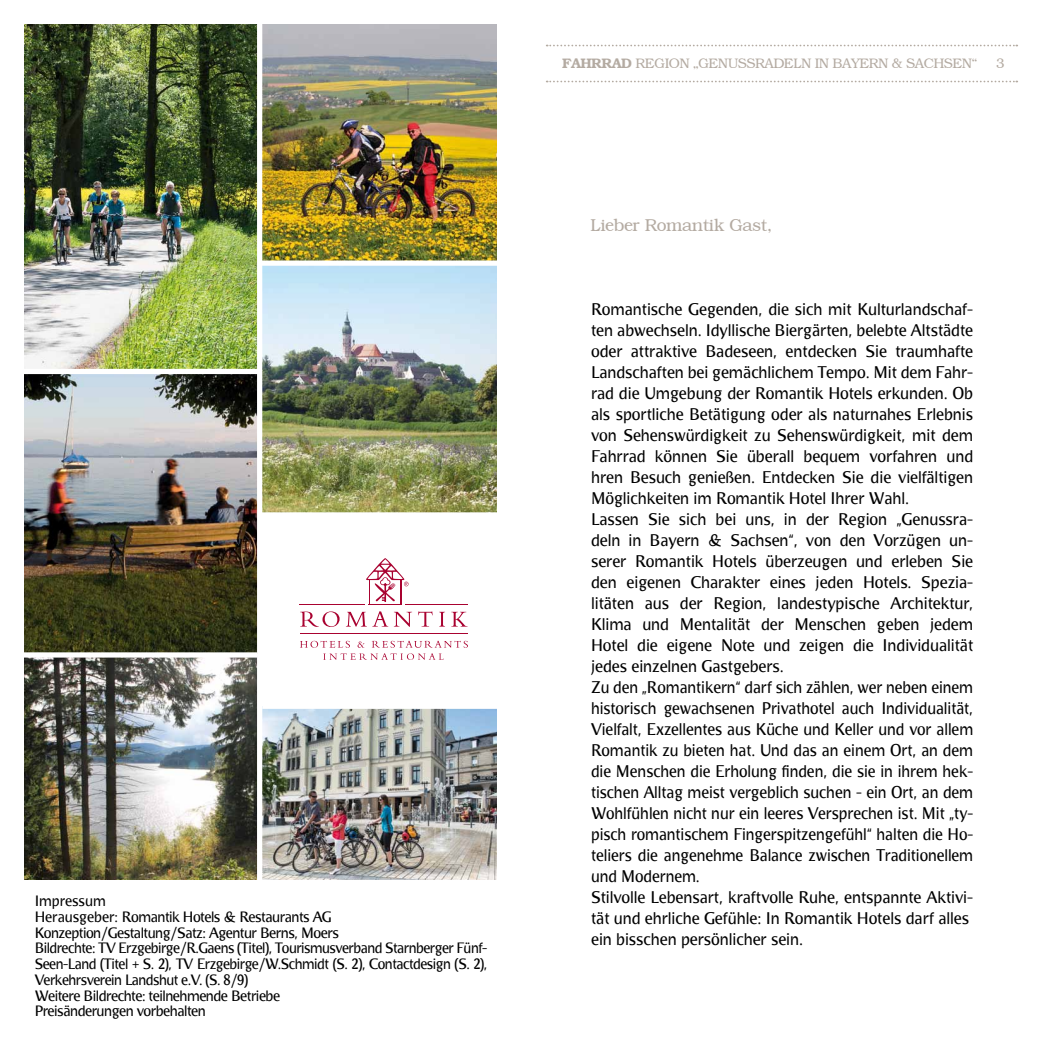
<style>
.page{position:relative;width:1042px;height:1042px;background:#fff}
.page>*{position:absolute;margin:0;border:0;box-sizing:border-box;transform-origin:0 0}
.t1{font:300 17.5px "Bookman";color:#b4aba2}
.t2{font:15.75px/21px "Bradlo Sans";color:#000}
.t3{font:14px/15.8px "Bradlo Sans";letter-spacing:-.03em;color:#000}
.t4{font:300 14px "Bookman";letter-spacing:-.04em;color:#b4aba2}
.s1{font-weight:600}
</style>
<div class="page">
<img style="left:262px;top:709px;width:234px;height:171px">
<svg style="left:300px;top:611px;width:40px;height:16px"></svg>
<svg style="left:347px;top:611px;width:40px;height:15px"></svg>
<svg style="left:394px;top:612px;width:18px;height:15px"></svg>
<svg style="left:418px;top:611px;width:15px;height:15px"></svg>
<svg style="left:439px;top:612px;width:6px;height:14px"></svg>
<svg style="left:451px;top:612px;width:16px;height:14px"></svg>
<hr style="left:300px;top:633px;width:168px;height:1px;background:#a90230">
<hr style="left:405px;top:603px;width:63px;height:1px;background:#a90230">
<hr style="left:300px;top:603px;width:65px;height:1px;background:#a90230">
<svg style="left:366px;top:558px;width:43px;height:46px"></svg>
<svg style="left:300px;top:641px;width:168px;height:19px"></svg>
<img style="left:262px;top:25px;width:234px;height:235px">
<img style="left:262px;top:266px;width:234px;height:246px">
<img style="left:25px;top:25px;width:232px;height:855px">
<div style="left:0;top:369px;width:260px;height:5px;background:#fff"></div>
<div style="left:0;top:652px;width:257px;height:5px;background:#fff"></div>
<svg style="left:547px;top:81px;width:470px;height:1px"></svg>
<svg style="left:547px;top:45px;width:470px;height:1px"></svg>
<p class="t3" style="left:35px;top:893px;width:454px">Impressum<br>Herausgeber: Romantik Hotels &amp; Restaurants AG Konzeption/Gestaltung/Satz: Agentur Berns, Moers<br>Bildrechte: TV Erzgebirge/R.Gaens (Titel), Tourismusverband Starnberger Fünf-Seen-Land (Titel + S. 2), TV Erzgebirge/W.Schmidt (S. 2), Contactdesign (S. 2), Verkehrsverein Landshut e.V. (S. 8/9)<br>Weitere Bildrechte: teilnehmende Betriebe<br>Preisänderungen vorbehalten</p>
<p class="t4" style="left:562px;top:55px;width:416px"><span class="s1">FAHRRAD</span> REGION „GENUSSRADELN IN BAYERN &amp; SACHSEN“</p>
<p class="t4" style="left:996px;top:55px;width:10px">3</p>
<p class="t1" style="left:590px;top:215px;width:183px">LIEBER ROMANTIK GAST,</p>
<p class="t2" style="left:591px;top:299px;width:384px">Romantische Gegenden, die sich mit Kulturlandschaf&shy;ten abwechseln. Idyllische Biergärten, belebte Altstädte oder attraktive Badeseen, entdecken Sie traumhafte Landschaften bei gemächlichem Tempo. Mit dem Fahr&shy;rad die Umgebung der Romantik Hotels erkunden. Ob als sportliche Betätigung oder als naturnahes Erlebnis von Sehenswürdigkeit zu Sehenswürdigkeit, mit dem Fahrrad können Sie überall bequem vorfahren und hren Besuch genießen. Entdecken Sie die vielfältigen Möglichkeiten im Romantik Hotel Ihrer Wahl.<br>Lassen Sie sich bei uns, in der Region „Genussra&shy;deln in Bayern &amp; Sachsen“, von den Vorzügen un&shy;serer Romantik Hotels überzeugen und erleben Sie den eigenen Charakter eines jeden Hotels. Spezia&shy;litäten aus der Region, landestypische Architektur, Klima und Mentalität der Menschen geben jedem Hotel die eigene Note und zeigen die Individualität jedes einzelnen Gastgebers.<br>Zu den „Romantikern“ darf sich zählen, wer neben einem historisch gewachsenen Privathotel auch Individualität, Vielfalt, Exzellentes aus Küche und Keller und vor allem Romantik zu bieten hat. Und das an einem Ort, an dem die Menschen die Erholung finden, die sie in ihrem hek&shy;tischen Alltag meist vergeblich suchen - ein Ort, an dem Wohlfühlen nicht nur ein leeres Versprechen ist. Mit „ty&shy;pisch romantischem Fingerspitzengefühl“ halten die Ho&shy;teliers die angenehme Balance zwischen Traditionellem und Modernem.<br>Stilvolle Lebensart, kraftvolle Ruhe, entspannte Aktivi&shy;tät und ehrliche Gefühle: In Romantik Hotels darf alles ein bisschen persönlicher sein.</p>
</div>
